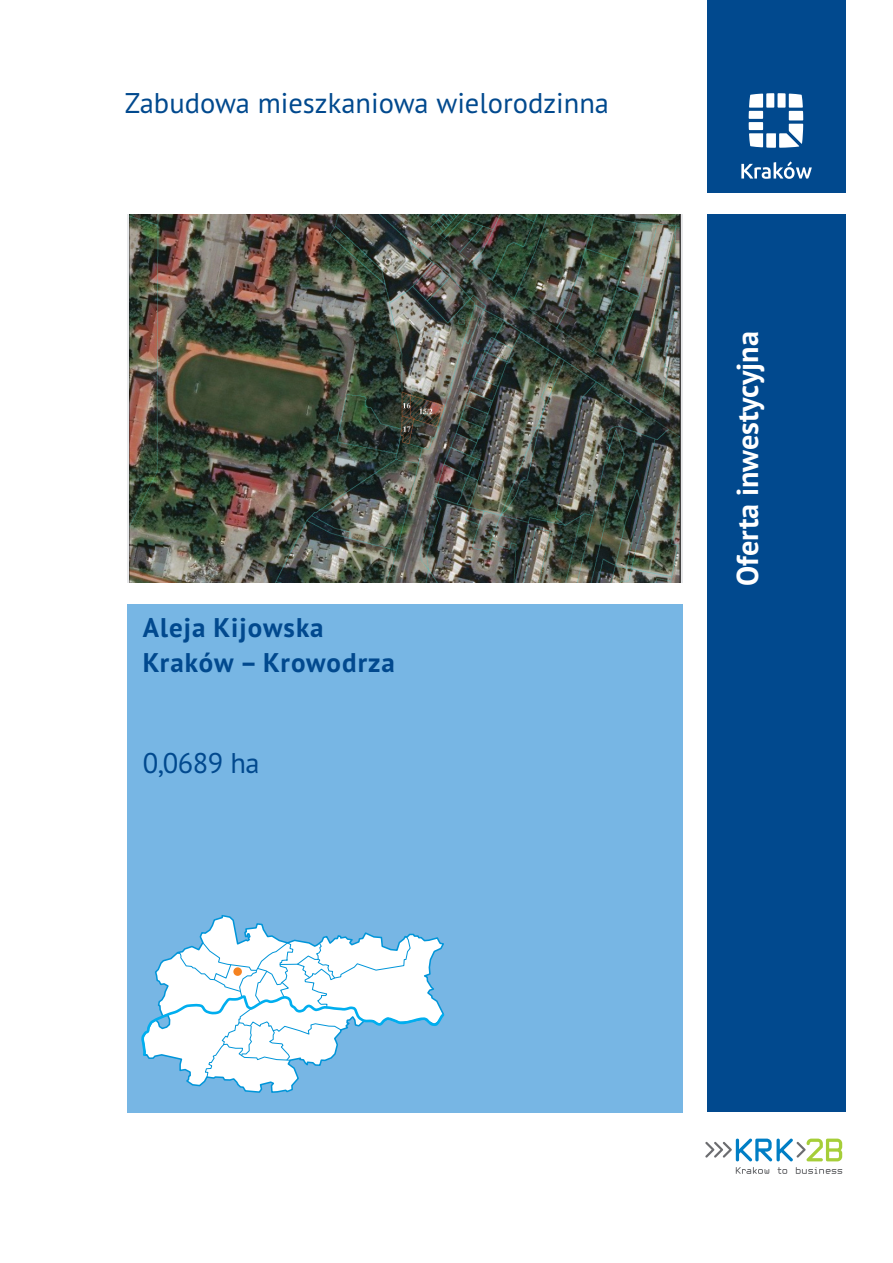
<style>
.page{position:relative;width:893px;height:1263px;background:#fff}
.page>*{position:absolute;margin:0;border:0;box-sizing:border-box;transform-origin:0 0}
.t1{font:700 30.15px "PT Sans";color:#fff}
.t2{font:28.5px "PT Sans";color:#01498e}
.t3{font:700 27px/35px "PT Sans";letter-spacing:.04em;color:#01498e}
</style>
<div class="page">
<div style="left:707px;top:0;width:139px;height:193px;background:#01498e"></div>
<img style="left:129px;top:214px;width:551px;height:368px">
<div style="left:127px;top:604px;width:555px;height:508px;background:#77b6e4"></div>
<svg style="left:186px;top:915px;width:229px;height:178px"></svg>
<svg style="left:141px;top:935px;width:304px;height:143px"></svg>
<div style="left:233px;top:967px;width:9px;height:9px;background:#f58220;border-radius:50%"></div>
<div style="left:707px;top:214px;width:139px;height:898px;background:#01498e"></div>
<svg style="left:705px;top:1138px;width:137px;height:36px"></svg>
<svg style="left:749px;top:93px;width:54px;height:55px"></svg>
<svg style="left:741px;top:161px;width:71px;height:18px"></svg>
<p class="t2" style="left:125px;top:92px;width:486px">Zabudowa mieszkaniowa wielorodzinna</p>
<p class="t3" style="left:143px;top:613px;width:254px">Aleja Kijowska<br>Kraków – Krowodrza</p>
<p class="t2" style="left:143px;top:752px;width:118px">0,0689 ha</p>
<p class="t1" style="left:736px;top:586px;width:256px;rotate:-90deg">Oferta inwestycyjna</p>
</div>
